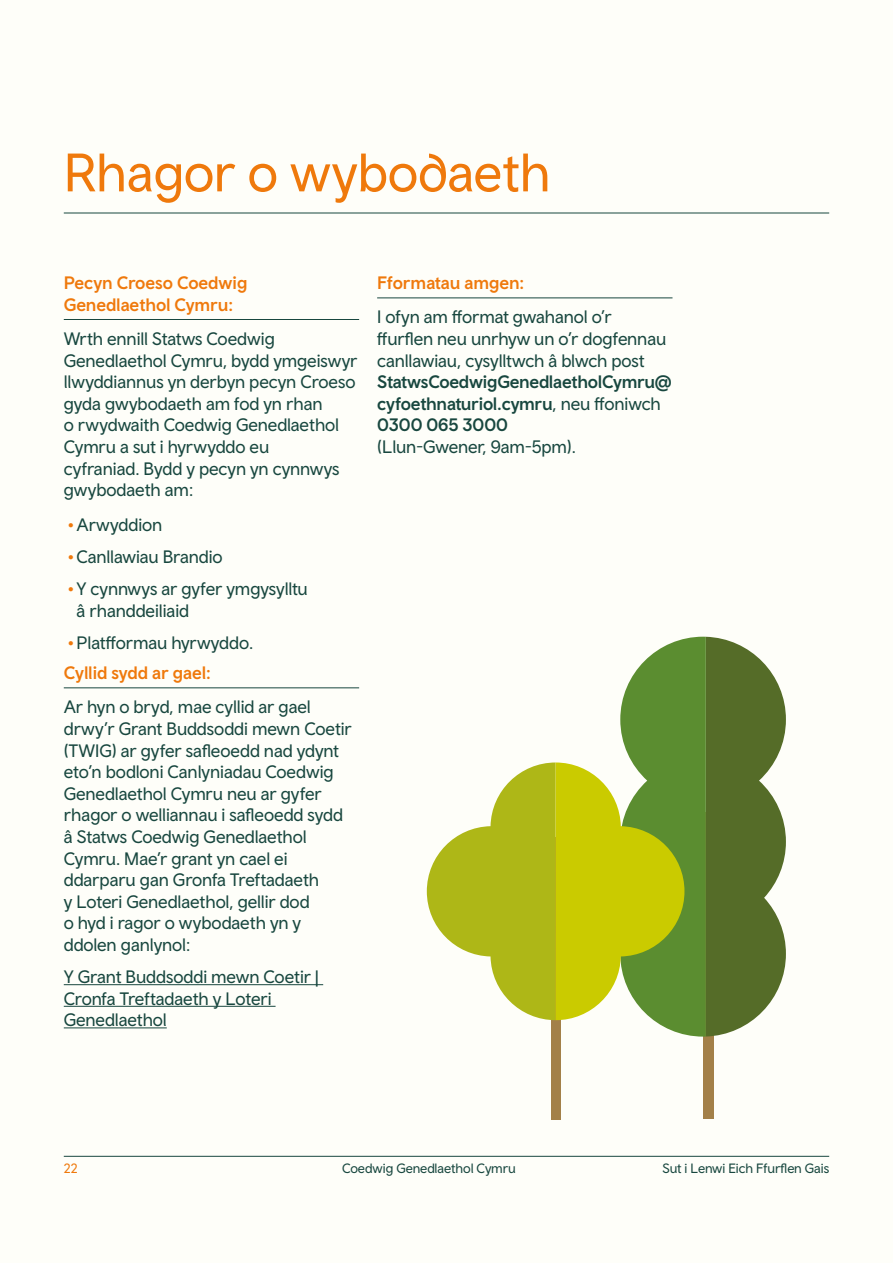
<style>
.page{position:relative;width:893px;height:1263px;background:#fefef9}
.page>*{position:absolute;margin:0;border:0;box-sizing:border-box;transform-origin:0 0}
.Page_Header{font:54px "Wales Sans Headline";color:#ef790c}
.Body_Text{font:18px/21.6px "Wales Sans Body";letter-spacing:-.005em;color:#18473f}
.Sub_Header{font:500 18px/21.6px "Wales Sans Body";color:#ef790c}
.Body_URL{font:18px/21.6px "Wales Sans Body";letter-spacing:-.01em;color:#18473f}
.t1{font:13.5px "Wales Sans Body";letter-spacing:-.005em;color:#18473f}
.t2{font:13.5px "Wales Sans Body";color:#ef790c}
.s1{font-weight:500;font-size:16.5px;color:#ef790c}
.s2{font-weight:500}
</style>
<div class="page">
<hr style="left:892px;top:0;width:1px;height:1263px;background:#fefcee">
<hr style="left:64px;top:213px;width:765px;height:1px;background:#18473f">
<hr style="left:64px;top:1156px;width:765px;height:1px;background:#18473f">
<hr style="left:64px;top:319px;width:295px;height:1px;background:#18473f">
<hr style="left:64px;top:687px;width:295px;height:1px;background:#18473f">
<hr style="left:64px;top:984px;width:259px;height:1px;background:#18473f">
<hr style="left:64px;top:1006px;width:212px;height:1px;background:#18473f">
<hr style="left:64px;top:1027px;width:103px;height:1px;background:#18473f">
<hr style="left:377px;top:297px;width:295px;height:1px;background:#18473f">
<div style="left:703px;top:812px;width:10px;height:307px;background:#a38049"></div>
<div style="left:551px;top:837px;width:9px;height:283px;background:#a38049"></div>
<svg style="left:427px;top:637px;width:359px;height:399px"></svg>
<p class="Page_Header" style="left:64px;top:140px;width:488px">Rhagor o wybodaeth</p>
<p class="Sub_Header" style="left:64px;top:272px;width:185px">Pecyn Croeso Coedwig<br>Genedlaethol Cymru:</p>
<p class="Body_Text" style="left:64px;top:327px;width:295px">Wrth ennill Statws Coedwig<br>Genedlaethol Cymru, bydd ymgeiswyr llwyddiannus yn derbyn pecyn Croeso gyda gwybodaeth am fod yn rhan<br>o rwydwaith Coedwig Genedlaethol<br>Cymru a sut i hyrwyddo eu<br>cyfraniad. Bydd y pecyn yn cynnwys gwybodaeth am:</p>
<p class="Body_Text" style="left:68px;top:513px;width:96px"><span class="s1">•</span> Arwyddion</p>
<p class="Body_Text" style="left:68px;top:545px;width:156px"><span class="s1">•</span> Canllawiau Brandio</p>
<p class="Body_Text" style="left:77px;top:577px;width:233px;text-indent:-9px"><span class="s1">•</span> Y cynnwys ar gyfer ymgysylltu â rhanddeiliaid</p>
<p class="Body_Text" style="left:68px;top:631px;width:187px"><span class="s1">•</span> Platfformau hyrwyddo.</p>
<p class="Sub_Header" style="left:64px;top:661px;width:149px">Cyllid sydd ar gael:</p>
<p class="Body_Text" style="left:64px;top:696px;width:289px">Ar hyn o bryd, mae cyllid ar gael drwy’r Grant Buddsoddi mewn Coetir (TWIG) ar gyfer safleoedd nad ydynt eto’n bodloni Canlyniadau Coedwig<br>Genedlaethol Cymru neu ar gyfer rhagor o welliannau i safleoedd sydd â Statws Coedwig Genedlaethol<br>Cymru. Mae’r grant yn cael ei ddarparu gan Gronfa Treftadaeth<br>y Loteri Genedlaethol, gellir dod<br>o hyd i ragor o wybodaeth yn y ddolen ganlynol:</p>
<p class="Body_URL" style="left:64px;top:966px;width:257px">Y Grant Buddsoddi mewn Coetir |<br>Cronfa Treftadaeth y Loteri<br>Genedlaethol</p>
<p class="Sub_Header" style="left:377px;top:272px;width:149px">Fformatau amgen:</p>
<p class="Body_Text" style="left:377px;top:306px;width:296px">I ofyn am fformat gwahanol o’r ffurflen neu unrhyw un o’r dogfennau canllawiau, cysylltwch â blwch post<br><span class="s2">StatwsCoedwigGenedlaetholCymru@ cyfoethnaturiol.cymru</span>, neu ffoniwch<br><span class="s2">0300 065 3000<br></span>(Llun-Gwener, 9am-5pm).</p>
<p class="t2" style="left:64px;top:1159px;width:16px">22</p>
<p class="t1" style="left:342px;top:1159px;width:175px">Coedwig Genedlaethol Cymru</p>
<p class="t1" style="left:662px;top:1159px;width:168px">Sut i Lenwi Eich Ffurflen Gais</p>
</div>
